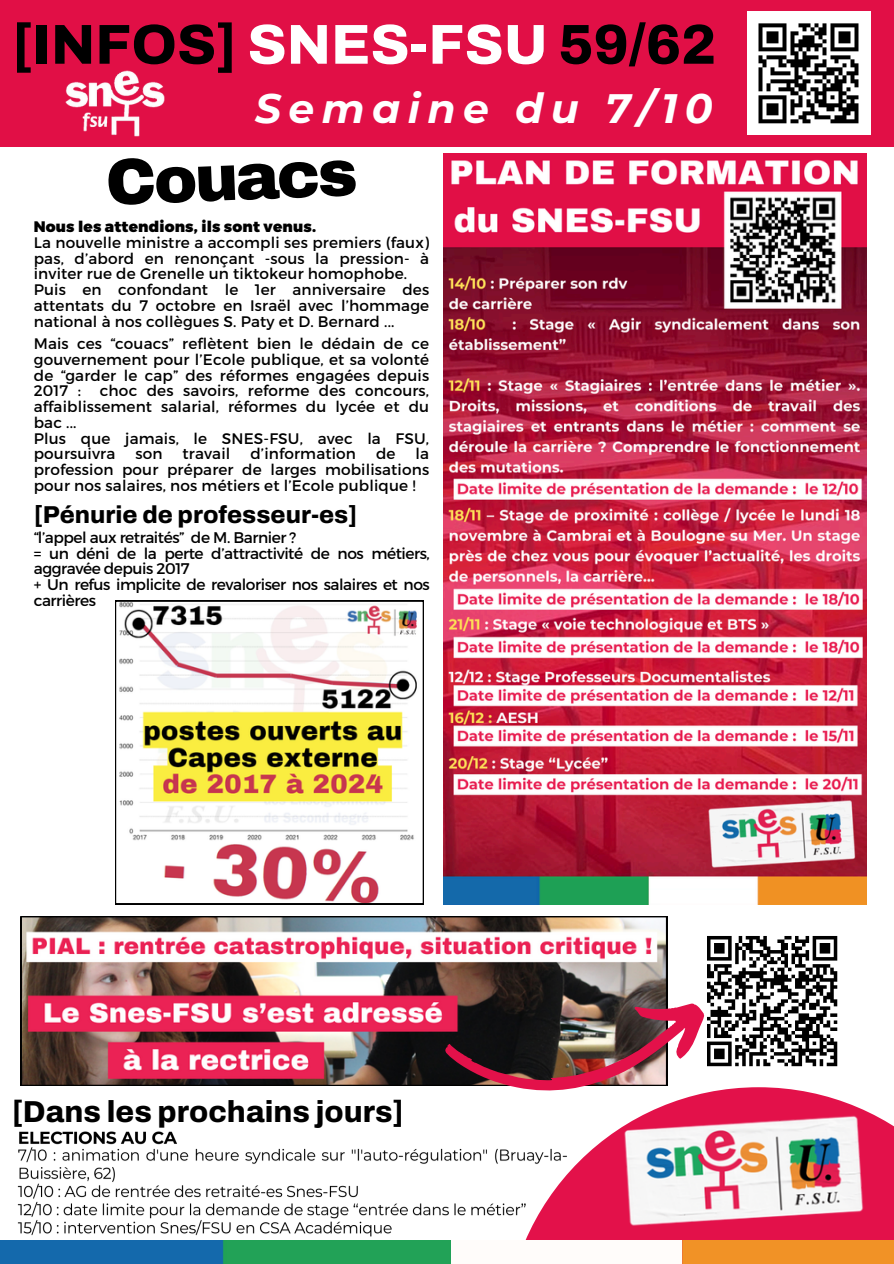
<style>
.page{position:relative;width:894px;height:1264px;background:#fff}
.page>*{position:absolute;margin:0;border:0;box-sizing:border-box;transform-origin:0 0}
.t1{font:900 65.25px "Archivo";color:#000}
.t2{font:800 56.25px "Archivo";color:#000}
.t3{font:italic 700 40.95px "Montserrat";letter-spacing:.18em;color:#fff}
.t4{font:800 30.3px "Archivo";color:#000}
.t5{font:800 24.45px "Archivo";color:#000}
.t6{font:15.45px/15.8px "Montserrat";letter-spacing:-.03em;color:#000}
.t7{font:15.3px/15.8px "Montserrat";letter-spacing:.01em;color:#000;text-align:justify}
.t8{font:900 15.3px "Montserrat";letter-spacing:.01em;color:#000}
.s1{color:#fff}
</style>
<div class="page">
<svg style="left:570px;top:1100px;width:323px;height:140px;fill:#e3114a"></svg>
<img style="left:619px;top:1111px;width:251px;height:125px">
<div style="left:1px;top:0;width:892px;height:146px;background:#e10f46"></div>
<div style="left:746px;top:11px;width:124px;height:124px;background:#fff"></div>
<svg style="left:758px;top:23px;width:100px;height:100px"></svg>
<svg style="left:830px;top:119px;width:28px;height:4px"></svg>
<img style="left:42px;top:54px;width:146px;height:93px">
<img style="left:1px;top:1240px;width:892px;height:23px">
<div style="left:451px;top:1240px;width:231px;height:23px;background:#fffcfa"></div>
<img style="left:21px;top:916px;width:645px;height:169px">
<svg style="left:443px;top:934px;width:397px;height:183px"></svg>
<svg style="left:115px;top:600px;width:308px;height:304px"></svg>
<img style="left:443px;top:153px;width:423px;height:751px">
<img style="left:17px;top:1131px;width:553px;height:109px">
<p class="t2" style="left:12px;top:14px;width:705px">[INFOS] <span class="s1">SNES-FSU</span> 59/62</p>
<p class="t3" style="left:255px;top:84px;width:459px">Semaine du 7/10</p>
<p class="t1" style="left:104px;top:147px;width:253px;rotate:-2deg">Couacs</p>
<p class="t8" style="left:34px;top:216px;width:284px">Nous les attendions, ils sont venus.</p>
<p class="t7" style="left:34px;top:234px;width:397px">La nouvelle ministre a accompli ses premiers (faux) pas, d’abord en renonçant -sous la pression- à inviter rue de Grenelle un tiktokeur homophobe.</p>
<p class="t7" style="left:34px;top:281px;width:397px">Puis en confondant le 1er anniversaire des attentats du 7 octobre en Israël avec l’hommage national à nos collègues S. Paty et D. Bernard ...</p>
<p class="t7" style="left:34px;top:335px;width:397px">Mais ces “couacs” reflètent bien le dédain de ce gouvernement pour l’Ecole publique, et sa volonté de “garder le cap” des réformes engagées depuis 2017 : choc des savoirs, reforme des concours, affaiblissement salarial, réformes du lycée et du bac ...</p>
<p class="t7" style="left:34px;top:429px;width:397px">Plus que jamais, le SNES-FSU, avec la FSU, poursuivra</p>
<p class="t7" style="left:135px;top:445px;width:29px">son</p>
<p class="t7" style="left:182px;top:445px;width:49px">travail</p>
<p class="t7" style="left:250px;top:445px;width:107px">d’information</p>
<p class="t7" style="left:376px;top:445px;width:21px">de</p>
<p class="t7" style="left:34px;top:445px;width:397px;text-indent:382px">la profession pour préparer de larges mobilisations pour nos salaires, nos métiers et l’Ecole publique !</p>
<p class="t5" style="left:34px;top:501px;width:325px">[Pénurie de professeur-es]</p>
<p class="t6" style="left:34px;top:528px;width:264px">“l’appel aux retraités” de M. Barnier ?</p>
<p class="t6" style="left:34px;top:544px;width:397px">= un déni de la perte d’attractivité de nos métiers, aggravée depuis 2017</p>
<p class="t6" style="left:34px;top:576px;width:397px">+ Un refus implicite de revaloriser nos salaires et nos carrières</p>
<p class="t4" style="left:12px;top:1094px;width:393px">[Dans les prochains jours]</p>
</div>
